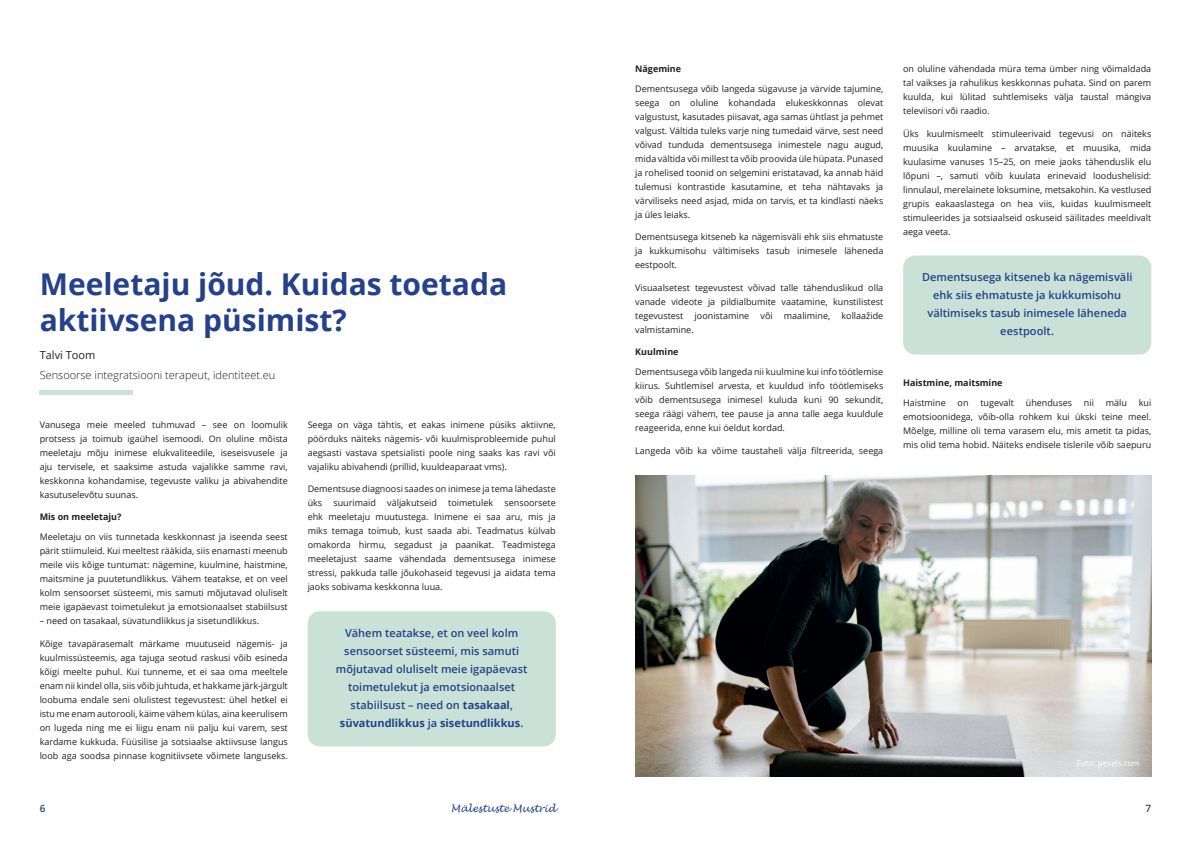
<style>
.page{position:relative;width:1191px;height:842px;background:#fff}
.page>*{position:absolute;margin:0;border:0;box-sizing:border-box;transform-origin:0 0}
.t1{font:700 30px/36px "Open Sans";color:#24418a}
.t2{font:600 11px/18px "Open Sans";color:#24418a;text-align:center}
.t3{font:300 11px "Open Sans";color:#231f20}
.t4{font:11px "Open Sans";color:#231f20}
.t5{font:italic 10px "Lucida Handwriting";color:#24418a}
.t6{font:600 10px "Open Sans";color:#24418a}
.t7{font:9px/14px "Open Sans";color:#231f20;text-align:justify}
.t8{font:700 9px "Open Sans";color:#231f20}
.t9{font:8px "Open Sans";color:#fff}
.s1{font-weight:700}
</style>
<div class="page">
<div style="left:308px;top:611px;width:248px;height:135px;background:#c9e1d6;border-radius:12px"></div>
<hr style="left:40px;top:390px;width:93px;height:4px;background:#c9e1d6">
<div style="left:903px;top:256px;width:248px;height:99px;background:#c9e1d6;border-radius:12px"></div>
<img style="left:635px;top:476px;width:516px;height:301px">
<h1 class="t1" style="left:40px;top:265px;width:469px">Meeletaju jõud. Kuidas toetada aktiivsena püsimist?</h1>
<p class="t4" style="left:40px;top:347px;width:57px">Talvi Toom</p>
<p class="t3" style="left:40px;top:367px;width:237px">Sensoorse integratsiooni terapeut, identiteet.eu</p>
<p class="t7" style="left:40px;top:417px;width:250px">Vanusega meie meeled tuhmuvad – see on loomulik protsess ja toimub igaühel isemoodi. On oluline mõista meeletaju mõju inimese elukvaliteedile, iseseisvusele ja aju tervisele, et saaksime astuda vajalikke samme ravi, keskkonna kohandamise, tegevuste valiku ja abivahendite kasutuselevõtu suunas.</p>
<p class="t8" style="left:40px;top:511px;width:83px">Mis on meeletaju?</p>
<p class="t7" style="left:40px;top:530px;width:250px">Meeletaju on viis tunnetada keskkonnast ja iseenda seest pärit stiimuleid. Kui meeltest rääkida, siis enamasti meenub meile viis kõige tuntumat: nägemine, kuulmine, haistmine, maitsmine ja puutetundlikkus. Vähem teatakse, et on veel kolm sensoorset süsteemi, mis samuti mõjutavad oluliselt meie igapäevast toimetulekut ja emotsionaalset stabiilsust</p>
<p class="t7" style="left:40px;top:614px;width:221px">– need on tasakaal, süvatundlikkus ja sisetundlikkus.</p>
<p class="t7" style="left:40px;top:636px;width:250px">Kõige tavapärasemalt märkame muutuseid nägemis- ja kuulmissüsteemis, aga tajuga seotud raskusi võib esineda kõigi meelte puhul. Kui tunneme, et ei saa oma meeltele enam nii kindel olla, siis võib juhtuda, et hakkame järk-järgult loobuma endale seni olulistest tegevustest: ühel hetkel ei istu me enam autorooli, käime vähem külas, aina keerulisem on lugeda ning me ei liigu enam nii palju kui varem, sest kardame kukkuda. Füüsilise ja sotsiaalse aktiivsuse langus loob aga soodsa pinnase kognitiivsete võimete languseks.</p>
<p class="t7" style="left:308px;top:417px;width:250px">Seega on väga tähtis, et eakas inimene püsiks aktiivne, pöörduks näiteks nägemis- või kuulmisprobleemide puhul aegsasti vastava spetsialisti poole ning saaks kas ravi või vajaliku abivahendi (prillid, kuuldeaparaat vms).</p>
<p class="t7" style="left:308px;top:482px;width:250px">Dementsuse diagnoosi saades on inimese ja tema lähedaste üks</p>
<p class="t7" style="left:333px;top:496px;width:44px">suurimaid</p>
<p class="t7" style="left:387px;top:496px;width:51px">väljakutseid</p>
<p class="t7" style="left:448px;top:496px;width:47px">toimetulek</p>
<p class="t7" style="left:308px;top:496px;width:250px;text-indent:197px">sensoorsete ehk meeletaju muutustega. Inimene ei saa aru, mis ja miks temaga toimub, kust saada abi. Teadmatus külvab omakorda hirmu, segadust ja paanikat. Teadmistega meeletajust saame vähendada dementsusega inimese stressi, pakkuda talle jõukohaseid tegevusi ja aidata tema jaoks sobivama keskkonna luua.</p>
<p class="t2" style="left:336px;top:623px;width:193px">Vähem teatakse, et on veel kolm sensoorset süsteemi, mis samuti mõjutavad oluliselt meie igapäevast toimetulekut ja emotsionaalset stabiilsust – need on <span class="s1">tasakaal</span>, <span class="s1">süvatundlikkus</span> ja <span class="s1">sisetundlikkus</span>.</p>
<p class="t8" style="left:635px;top:62px;width:47px">Nägemine</p>
<p class="t7" style="left:635px;top:81px;width:250px">Dementsusega võib langeda sügavuse ja värvide tajumine, seega on oluline kohandada elukeskkonnas olevat valgustust, kasutades piisavat, aga samas ühtlast ja pehmet valgust. Vältida tuleks varje ning tumedaid värve, sest need võivad tunduda dementsusega inimestele nagu augud, mida vältida või millest ta võib proovida üle hüpata. Punased ja rohelised toonid on selgemini eristatavad, ka annab häid tulemusi kontrastide kasutamine, et teha nähtavaks ja värviliseks need asjad, mida on tarvis, et ta kindlasti näeks ja üles leiaks.</p>
<p class="t7" style="left:635px;top:230px;width:250px">Dementsusega kitseneb ka nägemisväli ehk siis ehmatuste ja kukkumisohu vältimiseks tasub inimesele läheneda eestpoolt.</p>
<p class="t7" style="left:635px;top:280px;width:250px">Visuaalsetest tegevustest võivad talle tähenduslikud olla vanade videote ja pildialbumite vaatamine, kunstilistest tegevustest joonistamine või maalimine, kollaažide valmistamine.</p>
<p class="t8" style="left:635px;top:346px;width:45px">Kuulmine</p>
<p class="t7" style="left:635px;top:364px;width:250px">Dementsusega võib langeda nii kuulmine kui info töötlemise kiirus. Suhtlemisel arvesta, et kuuldud info töötlemiseks võib dementsusega inimesel kuluda kuni 90 sekundit, seega räägi vähem, tee pause ja anna talle aega kuuldule reageerida, enne kui öeldut kordad.</p>
<p class="t7" style="left:635px;top:443px;width:250px">Langeda võib ka võime taustaheli välja filtreerida, seega</p>
<p class="t7" style="left:903px;top:62px;width:250px">on oluline vähendada müra tema ümber ning võimaldada tal vaikses ja rahulikus keskkonnas puhata. Sind on parem kuulda, kui lülitad suhtlemiseks välja taustal mängiva televiisori või raadio.</p>
<p class="t7" style="left:903px;top:126px;width:250px">Üks kuulmismeelt stimuleerivaid tegevusi on näiteks muusika kuulamine – arvatakse, et muusika, mida kuulasime vanuses 15–25, on meie jaoks tähenduslik elu lõpuni –, samuti võib kuulata erinevaid loodushelisid: linnulaul, merelainete loksumine, metsakohin. Ka vestlused grupis eakaaslastega on hea viis, kuidas kuulmismeelt stimuleerides ja sotsiaalseid oskuseid säilitades meeldivalt aega veeta.</p>
<p class="t2" style="left:922px;top:268px;width:212px">Dementsusega kitseneb ka nägemisväli ehk siis ehmatuste ja kukkumisohu vältimiseks tasub inimesele läheneda eestpoolt.</p>
<p class="t8" style="left:903px;top:376px;width:101px">Haistmine, maitsmine</p>
<p class="t7" style="left:903px;top:395px;width:44px">Haistmine</p>
<p class="t7" style="left:957px;top:395px;width:12px">on</p>
<p class="t7" style="left:980px;top:395px;width:35px">tugevalt</p>
<p class="t7" style="left:1025px;top:395px;width:48px">ühenduses</p>
<p class="t7" style="left:1084px;top:395px;width:12px">nii</p>
<p class="t7" style="left:1105px;top:395px;width:23px">mälu</p>
<p class="t7" style="left:903px;top:395px;width:250px;text-indent:236px">kui emotsioonidega, võib-olla rohkem kui ükski teine meel.<br>Mõelge, milline oli tema varasem elu, mis ametit ta pidas, mis olid tema hobid. Näiteks endisele tislerile võib saepuru</p>
<p class="t9" style="left:1077px;top:758px;width:64px">Foto: pexels.com</p>
<p class="t6" style="left:40px;top:801px;width:7px">6</p>
<p class="t5" style="left:451px;top:802px;width:107px">Mälestuste Mustrid</p>
<p class="t6" style="left:1145px;top:801px;width:7px">7</p>
</div>
